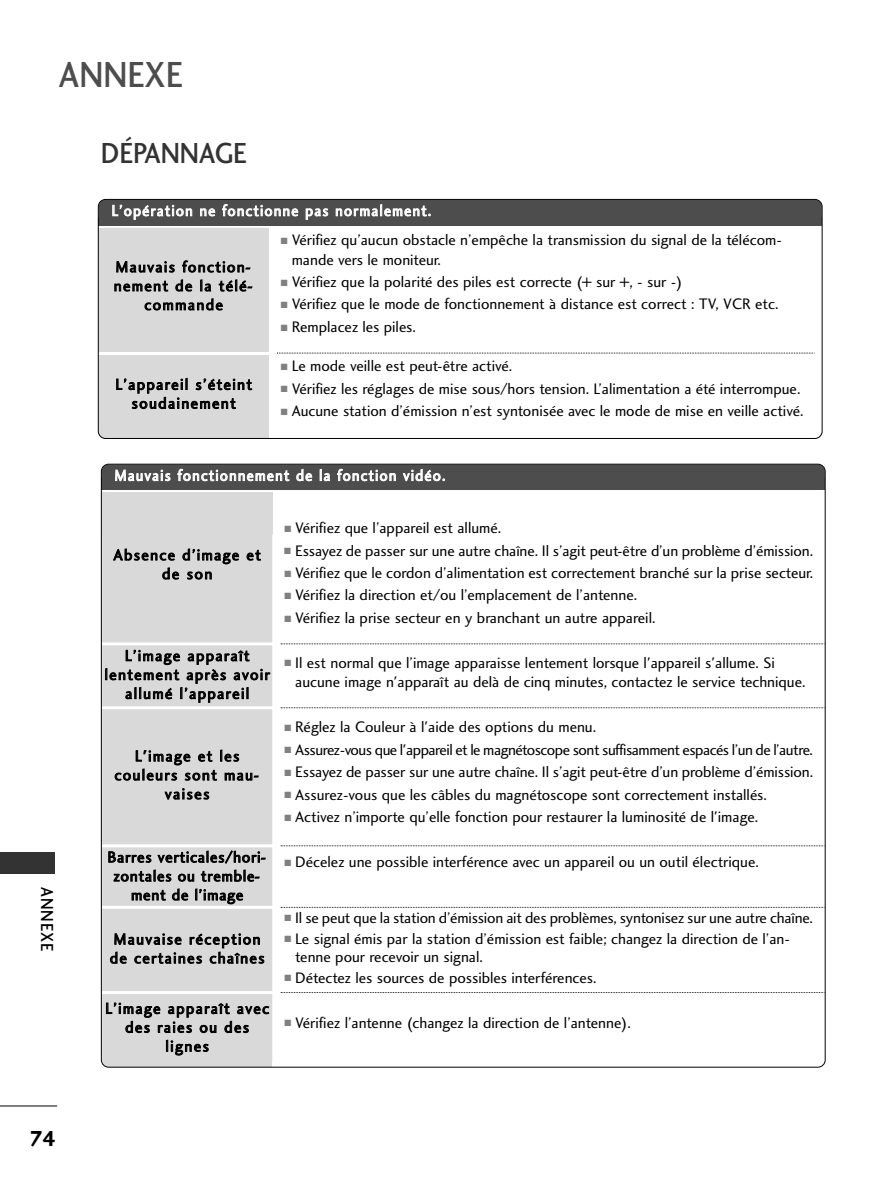
<style>
.page{position:relative;width:893px;height:1190px;background:#fff}
.page>*{position:absolute;margin:0;border:0;box-sizing:border-box;transform-origin:0 0}
.t1{font:37.5px "Charlotte Sans Medium Plain";color:#4d4d4d;scale:.9 1}
.t2{font:30px "Charlotte Sans Medium Plain";color:#333;scale:.9 1}
.t3{font:22.5px "Charlotte Sans Bold Plain";color:#000}
.t4{font:18px "Charlotte Sans Medium Plain";letter-spacing:.06em;color:#000;scale:.9 1}
.t5{font:15.75px/19.5px "Charlotte Sans Book Plain";color:#000}
.t6{font:15.75px/18.9px "Charlotte Sans Book Plain";letter-spacing:.085em;color:#000;text-align:center}
.t7{font:15.75px "Charlotte Sans Book Plain";letter-spacing:-.03em;color:#000}
.t8{font:15.75px "Charlotte Sans Book Plain";letter-spacing:.085em;color:#fff;scale:.95 1}
.t9{font:15.75px/18.9px "Charlotte Sans Book Plain";letter-spacing:.05em;color:#000;text-align:center}
.s1{color:#808080}
</style>
<div class="page">
<div style="left:99px;top:228px;width:170px;height:210px;background:#d9d9d9;border-radius:7px"></div>
<div style="left:99px;top:228px;width:170px;height:28px;background:#d9d9d9"></div>
<div style="left:99px;top:200px;width:722px;height:25px;background:#4d4d4d;border-radius:7px"></div>
<div style="left:99px;top:217px;width:722px;height:8px;background:#4d4d4d"></div>
<svg style="left:277px;top:353px;width:538px;height:1px"></svg>
<hr style="left:99px;top:352px;width:170px;height:2px;background:#fff">
<div style="left:98px;top:199px;width:724px;height:240px;border:1px solid #000;border-radius:7px"></div>
<div style="left:102px;top:492px;width:170px;height:575px;background:#d9d9d9;border-radius:7px"></div>
<div style="left:102px;top:492px;width:170px;height:42px;background:#d9d9d9"></div>
<div style="left:102px;top:464px;width:722px;height:26px;background:#4d4d4d;border-radius:7px"></div>
<hr style="left:98px;top:642px;width:178px;height:3px;background:#fff">
<svg style="left:281px;top:643px;width:542px;height:1px"></svg>
<hr style="left:98px;top:706px;width:178px;height:3px;background:#fff">
<svg style="left:281px;top:707px;width:542px;height:1px"></svg>
<hr style="left:98px;top:905px;width:178px;height:3px;background:#fff">
<svg style="left:281px;top:907px;width:542px;height:1px"></svg>
<hr style="left:98px;top:991px;width:178px;height:3px;background:#fff">
<svg style="left:281px;top:992px;width:542px;height:1px"></svg>
<hr style="left:98px;top:844px;width:178px;height:3px;background:#fff">
<svg style="left:281px;top:845px;width:542px;height:1px"></svg>
<hr style="left:0;top:1105px;width:57px;height:1px;background:#000">
<div style="left:0;top:852px;width:54px;height:21px;background:#333"></div>
<h1 class="t1" style="left:59px;top:59px;width:139px">ANNEXE</h1>
<h2 class="t2" style="left:101px;top:142px;width:164px">DÉPANNAGE</h2>
<p class="t8" style="left:112px;top:204px;width:338px">L’opération ne fonctionne pas normalement.</p>
<p class="t6" style="left:114px;top:259px;width:140px">Mauvais fonction&shy;nement de la télé&shy;commande</p>
<p class="t6" style="left:115px;top:376px;width:138px">L’appareil s’éteint soudainement</p>
<p class="t5" style="left:292px;top:231px;width:491px;text-indent:-11px"><span class="s1">■</span> Vérifiez qu’aucun obstacle n’empêche la transmission du signal de la télécom&shy;mande vers le moniteur.</p>
<p class="t5" style="left:281px;top:273px;width:403px"><span class="s1">■</span> Vérifiez que la polarité des piles est correcte (+ sur +, - sur -)</p>
<p class="t5" style="left:281px;top:296px;width:499px"><span class="s1">■</span> Vérifiez que le mode de fonctionnement à distance est correct : TV, VCR etc.</p>
<p class="t5" style="left:281px;top:318px;width:137px"><span class="s1">■</span> Remplacez les piles.</p>
<p class="t5" style="left:281px;top:358px;width:233px"><span class="s1">■</span> Le mode veille est peut-être activé.</p>
<p class="t5" style="left:281px;top:380px;width:521px"><span class="s1">■</span> Vérifiez les réglages de mise sous/hors tension. L’alimentation a été interrompue.</p>
<p class="t5" style="left:281px;top:403px;width:524px"><span class="s1">■</span> Aucune station d’émission n’est syntonisée avec le mode de mise en veille activé.</p>
<p class="t4" style="left:54px;top:887px;width:73px;rotate:90deg">ANNEXE</p>
<h3 class="t3" style="left:29px;top:1130px;width:28px">74</h3>
<p class="t8" style="left:115px;top:469px;width:349px">Mauvais fonctionnement de la fonction vidéo.</p>
<p class="t6" style="left:113px;top:547px;width:149px">Absence d’image et de son</p>
<p class="t6" style="left:104px;top:647px;width:167px">L’image apparaît lentement après avoir allumé l’appareil</p>
<p class="t6" style="left:114px;top:748px;width:146px">L'image et les couleurs sont mau&shy;vaises</p>
<p class="t9" style="left:107px;top:849px;width:160px">Barres verticales/hori&shy;zontales ou tremble&shy;ment de l’image</p>
<p class="t6" style="left:110px;top:931px;width:156px;text-align:left">Mauvaise réception de certaines chaînes</p>
<p class="t6" style="left:105px;top:1000px;width:165px">L’image apparaît avec des raies ou des lignes</p>
<p class="t5" style="left:284px;top:519px;width:218px"><span class="s1">■</span> Vérifiez que l’appareil est allumé.</p>
<p class="t5" style="left:284px;top:542px;width:530px"><span class="s1">■</span> Essayez de passer sur une autre chaîne. Il s’agit peut-être d’un problème d’émission.</p>
<p class="t5" style="left:284px;top:564px;width:530px"><span class="s1">■</span> Vérifiez que le cordon d’alimentation est correctement branché sur la prise secteur.</p>
<p class="t5" style="left:284px;top:587px;width:354px"><span class="s1">■</span> Vérifiez la direction et/ou l’emplacement de l’antenne.</p>
<p class="t5" style="left:284px;top:609px;width:372px"><span class="s1">■</span> Vérifiez la prise secteur en y branchant un autre appareil.</p>
<p class="t5" style="left:295px;top:654px;width:512px;text-indent:-11px"><span class="s1">■</span> Il est normal que l’image apparaisse lentement lorsque l'appareil s'allume. Si aucune image n'apparaît au delà de cinq minutes, contactez le service technique.</p>
<p class="t5" style="left:284px;top:719px;width:313px"><span class="s1">■</span> Réglez la Couleur à l'aide des options du menu.</p>
<p class="t7" style="left:284px;top:743px;width:530px"><span class="s1">■</span> Assurez-vous que l'appareil et le magnétoscope sont suffisamment espacés l’un de l’autre.</p>
<p class="t5" style="left:284px;top:764px;width:530px"><span class="s1">■</span> Essayez de passer sur une autre chaîne. Il s’agit peut-être d’un problème d’émission.</p>
<p class="t5" style="left:284px;top:786px;width:484px"><span class="s1">■</span> Assurez-vous que les câbles du magnétoscope sont correctement installés.</p>
<p class="t5" style="left:284px;top:808px;width:475px"><span class="s1">■</span> Activez n’importe qu’elle fonction pour restaurer la luminosité de l'image.</p>
<p class="t5" style="left:284px;top:853px;width:476px"><span class="s1">■</span> Décelez une possible interférence avec un appareil ou un outil électrique.</p>
<p class="t5" style="left:284px;top:909px;width:530px"><span class="s1">■</span> Il se peut que la station d’émission ait des problèmes, syntonisez sur une autre chaîne.</p>
<p class="t5" style="left:295px;top:931px;width:496px;line-height:18px;text-indent:-11px"><span class="s1">■</span> Le signal émis par la station d’émission est faible; changez la direction de l’an&shy;tenne pour recevoir un signal.</p>
<p class="t5" style="left:284px;top:969px;width:313px"><span class="s1">■</span> Détectez les sources de possibles interférences.</p>
<p class="t5" style="left:284px;top:1014px;width:348px"><span class="s1">■</span> Vérifiez l’antenne (changez la direction de l’antenne).</p>
</div>
